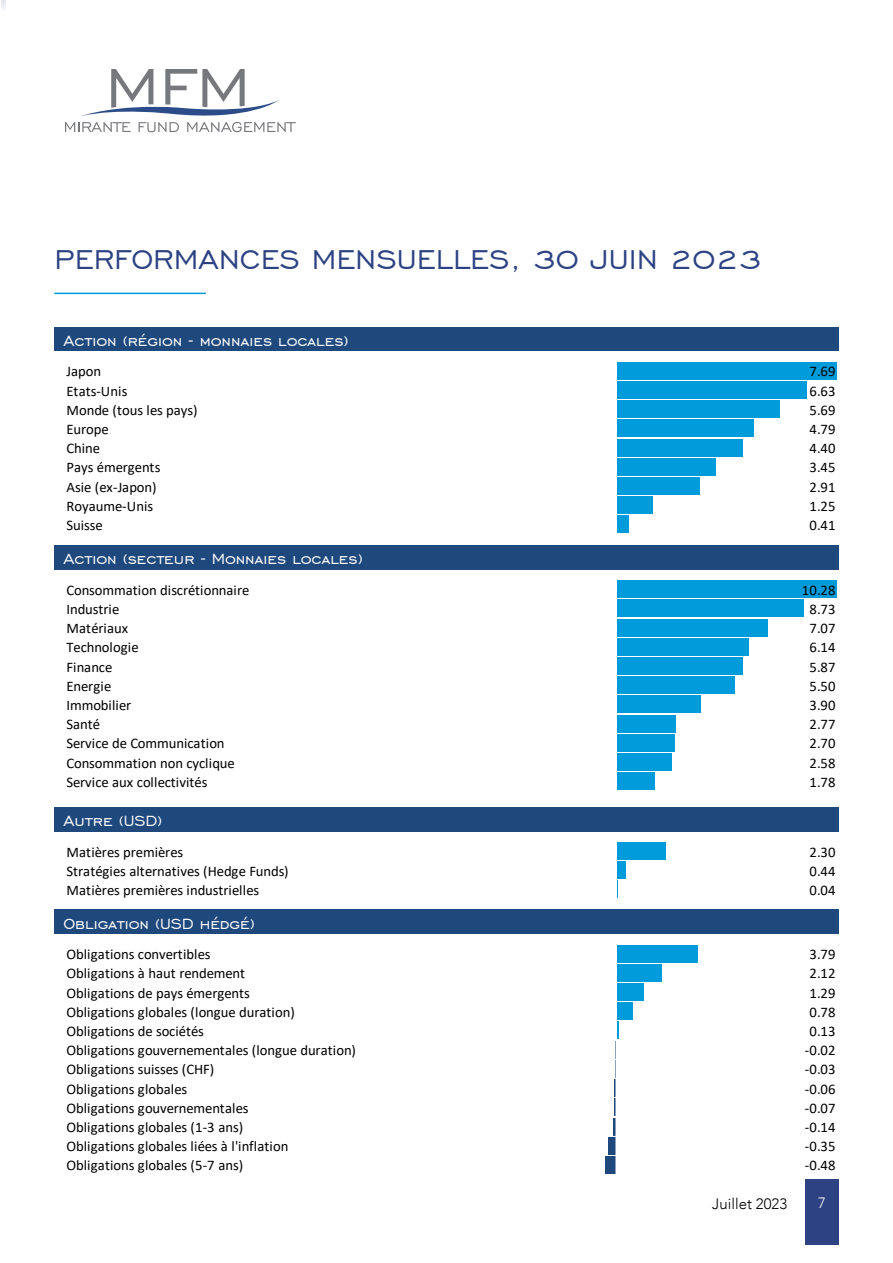
<style>
.page{position:relative;width:893px;height:1263px;background:#fff}
.page>*{position:absolute;margin:0;border:0;box-sizing:border-box;transform-origin:0 0}
.t1{font:34.5px "Engravers Gothic BT";color:#2c4283}
.t2{font:18.75px "Engravers Gothic BT";letter-spacing:.005em;color:#fff}
.t3{font:300 15px "Avenir";color:#000}
.t4{font:300 15px "Avenir";color:#fff}
.t5{font:14.7px "Calibri";letter-spacing:-.005em;color:#000}
</style>
<div class="page">
<svg style="left:65px;top:69px;width:231px;height:63px"></svg>
<div style="left:805px;top:1179px;width:34px;height:66px;background:#2c4283"></div>
<svg style="left:1px;top:0;width:4px;height:9px"></svg>
<hr style="left:54px;top:293px;width:152px;height:1px;background:#009bdb">
<div style="left:54px;top:327px;width:784px;height:24px;background:#1f497d"></div>
<div style="left:616px;top:362px;width:221px;height:17px;background:#009bdb"></div>
<div style="left:616px;top:381px;width:191px;height:18px;background:#009bdb"></div>
<div style="left:616px;top:401px;width:164px;height:17px;background:#009bdb"></div>
<div style="left:616px;top:420px;width:138px;height:17px;background:#009bdb"></div>
<div style="left:616px;top:439px;width:127px;height:17px;background:#009bdb"></div>
<div style="left:616px;top:458px;width:100px;height:17px;background:#009bdb"></div>
<div style="left:616px;top:477px;width:84px;height:18px;background:#009bdb"></div>
<div style="left:616px;top:497px;width:36px;height:17px;background:#009bdb"></div>
<div style="left:616px;top:516px;width:13px;height:17px;background:#009bdb"></div>
<svg style="left:616px;top:362px;width:1px;height:171px"></svg>
<div style="left:54px;top:545px;width:784px;height:24px;background:#1f497d"></div>
<div style="left:616px;top:581px;width:221px;height:17px;background:#009bdb"></div>
<div style="left:616px;top:600px;width:188px;height:17px;background:#009bdb"></div>
<div style="left:616px;top:619px;width:152px;height:17px;background:#009bdb"></div>
<div style="left:616px;top:638px;width:133px;height:17px;background:#009bdb"></div>
<div style="left:616px;top:657px;width:127px;height:18px;background:#009bdb"></div>
<div style="left:616px;top:677px;width:119px;height:17px;background:#009bdb"></div>
<div style="left:616px;top:696px;width:85px;height:17px;background:#009bdb"></div>
<div style="left:616px;top:715px;width:60px;height:17px;background:#009bdb"></div>
<div style="left:616px;top:734px;width:59px;height:17px;background:#009bdb"></div>
<div style="left:616px;top:753px;width:56px;height:18px;background:#009bdb"></div>
<div style="left:616px;top:773px;width:39px;height:17px;background:#009bdb"></div>
<svg style="left:616px;top:581px;width:1px;height:209px"></svg>
<div style="left:54px;top:807px;width:784px;height:24px;background:#1f497d"></div>
<div style="left:616px;top:842px;width:50px;height:18px;background:#009bdb"></div>
<div style="left:616px;top:862px;width:10px;height:17px;background:#009bdb"></div>
<svg style="left:616px;top:842px;width:1px;height:37px"></svg>
<div style="left:54px;top:910px;width:784px;height:24px;background:#1f497d"></div>
<div style="left:616px;top:945px;width:82px;height:17px;background:#009bdb"></div>
<div style="left:616px;top:964px;width:46px;height:17px;background:#009bdb"></div>
<div style="left:616px;top:983px;width:28px;height:18px;background:#009bdb"></div>
<div style="left:616px;top:1003px;width:17px;height:17px;background:#009bdb"></div>
<hr style="left:616px;top:1022px;width:3px;height:17px;background:#009bdb">
<hr style="left:613px;top:1118px;width:3px;height:17px;background:#1f497d">
<div style="left:608px;top:1137px;width:8px;height:17px;background:#1f497d"></div>
<div style="left:606px;top:1156px;width:10px;height:17px;background:#1f497d"></div>
<svg style="left:614px;top:945px;width:3px;height:229px"></svg>
<h1 class="t1" style="left:55px;top:241px;width:708px">PERFORMANCES MENSUELLES, 30 JUIN 2023</h1>
<p class="t2" style="left:63px;top:330px;width:287px">Action (région - monnaies locales)</p>
<p class="t5" style="left:67px;top:361px;width:36px">Japon</p>
<p class="t5" style="left:809px;top:361px;width:28px">7.69</p>
<p class="t5" style="left:67px;top:380px;width:62px">Etats-Unis</p>
<p class="t5" style="left:809px;top:380px;width:28px">6.63</p>
<p class="t5" style="left:67px;top:400px;width:133px">Monde (tous les pays)</p>
<p class="t5" style="left:809px;top:400px;width:28px">5.69</p>
<p class="t5" style="left:67px;top:419px;width:44px">Europe</p>
<p class="t5" style="left:809px;top:419px;width:28px">4.79</p>
<p class="t5" style="left:67px;top:438px;width:35px">Chine</p>
<p class="t5" style="left:809px;top:438px;width:28px">4.40</p>
<p class="t5" style="left:67px;top:457px;width:95px">Pays émergents</p>
<p class="t5" style="left:809px;top:457px;width:28px">3.45</p>
<p class="t5" style="left:67px;top:476px;width:92px">Asie (ex-Japon)</p>
<p class="t5" style="left:809px;top:476px;width:28px">2.91</p>
<p class="t5" style="left:67px;top:496px;width:88px">Royaume-Unis</p>
<p class="t5" style="left:809px;top:496px;width:28px">1.25</p>
<p class="t5" style="left:67px;top:515px;width:38px">Suisse</p>
<p class="t5" style="left:809px;top:515px;width:28px">0.41</p>
<p class="t2" style="left:63px;top:548px;width:301px">Action (secteur - Monnaies locales)</p>
<p class="t5" style="left:67px;top:580px;width:185px">Consommation discrétionnaire</p>
<p class="t5" style="left:802px;top:580px;width:35px">10.28</p>
<p class="t5" style="left:67px;top:599px;width:54px">Industrie</p>
<p class="t5" style="left:809px;top:599px;width:28px">8.73</p>
<p class="t5" style="left:67px;top:618px;width:63px">Matériaux</p>
<p class="t5" style="left:809px;top:618px;width:28px">7.07</p>
<p class="t5" style="left:67px;top:637px;width:74px">Technologie</p>
<p class="t5" style="left:809px;top:637px;width:28px">6.14</p>
<p class="t5" style="left:67px;top:656px;width:47px">Finance</p>
<p class="t5" style="left:809px;top:656px;width:28px">5.87</p>
<p class="t5" style="left:67px;top:676px;width:46px">Energie</p>
<p class="t5" style="left:809px;top:676px;width:28px">5.50</p>
<p class="t5" style="left:67px;top:695px;width:66px">Immobilier</p>
<p class="t5" style="left:809px;top:695px;width:28px">3.90</p>
<p class="t5" style="left:67px;top:714px;width:35px">Santé</p>
<p class="t5" style="left:809px;top:714px;width:28px">2.77</p>
<p class="t5" style="left:67px;top:733px;width:160px">Service de Communication</p>
<p class="t5" style="left:809px;top:733px;width:28px">2.70</p>
<p class="t5" style="left:67px;top:752px;width:170px">Consommation non cyclique</p>
<p class="t5" style="left:809px;top:752px;width:28px">2.58</p>
<p class="t5" style="left:67px;top:772px;width:142px">Service aux collectivités</p>
<p class="t5" style="left:809px;top:772px;width:28px">1.78</p>
<p class="t2" style="left:63px;top:811px;width:100px">Autre (USD)</p>
<p class="t5" style="left:67px;top:841px;width:118px">Matières premières</p>
<p class="t5" style="left:809px;top:841px;width:28px">2.30</p>
<p class="t5" style="left:67px;top:861px;width:224px">Stratégies alternatives (Hedge Funds)</p>
<p class="t5" style="left:809px;top:861px;width:28px">0.44</p>
<p class="t5" style="left:67px;top:880px;width:194px">Matières premières industrielles</p>
<p class="t5" style="left:809px;top:880px;width:28px">0.04</p>
<p class="t2" style="left:63px;top:913px;width:193px">Obligation (USD hédgé)</p>
<p class="t5" style="left:67px;top:944px;width:145px">Obligations convertibles</p>
<p class="t5" style="left:809px;top:944px;width:28px">3.79</p>
<p class="t5" style="left:67px;top:963px;width:180px">Obligations à haut rendement</p>
<p class="t5" style="left:809px;top:963px;width:28px">2.12</p>
<p class="t5" style="left:67px;top:982px;width:185px">Obligations de pays émergents</p>
<p class="t5" style="left:809px;top:982px;width:28px">1.29</p>
<p class="t5" style="left:67px;top:1002px;width:230px">Obligations globales (longue duration)</p>
<p class="t5" style="left:809px;top:1002px;width:28px">0.78</p>
<p class="t5" style="left:67px;top:1021px;width:139px">Obligations de sociétés</p>
<p class="t5" style="left:809px;top:1021px;width:28px">0.13</p>
<p class="t5" style="left:67px;top:1040px;width:291px">Obligations gouvernementales (longue duration)</p>
<p class="t5" style="left:805px;top:1040px;width:32px">-0.02</p>
<p class="t5" style="left:67px;top:1059px;width:149px">Obligations suisses (CHF)</p>
<p class="t5" style="left:805px;top:1059px;width:32px">-0.03</p>
<p class="t5" style="left:67px;top:1078px;width:122px">Obligations globales</p>
<p class="t5" style="left:805px;top:1078px;width:32px">-0.06</p>
<p class="t5" style="left:67px;top:1098px;width:183px">Obligations gouvernementales</p>
<p class="t5" style="left:805px;top:1098px;width:32px">-0.07</p>
<p class="t5" style="left:67px;top:1117px;width:178px">Obligations globales (1-3 ans)</p>
<p class="t5" style="left:805px;top:1117px;width:32px">-0.14</p>
<p class="t5" style="left:67px;top:1136px;width:223px">Obligations globales liées à l'inflation</p>
<p class="t5" style="left:805px;top:1136px;width:32px">-0.35</p>
<p class="t5" style="left:67px;top:1155px;width:178px">Obligations globales (5-7 ans)</p>
<p class="t5" style="left:805px;top:1155px;width:32px">-0.48</p>
<p class="t3" style="left:712px;top:1195px;width:76px">Juillet 2023</p>
<p class="t4" style="left:818px;top:1194px;width:9px">7</p>
</div>
